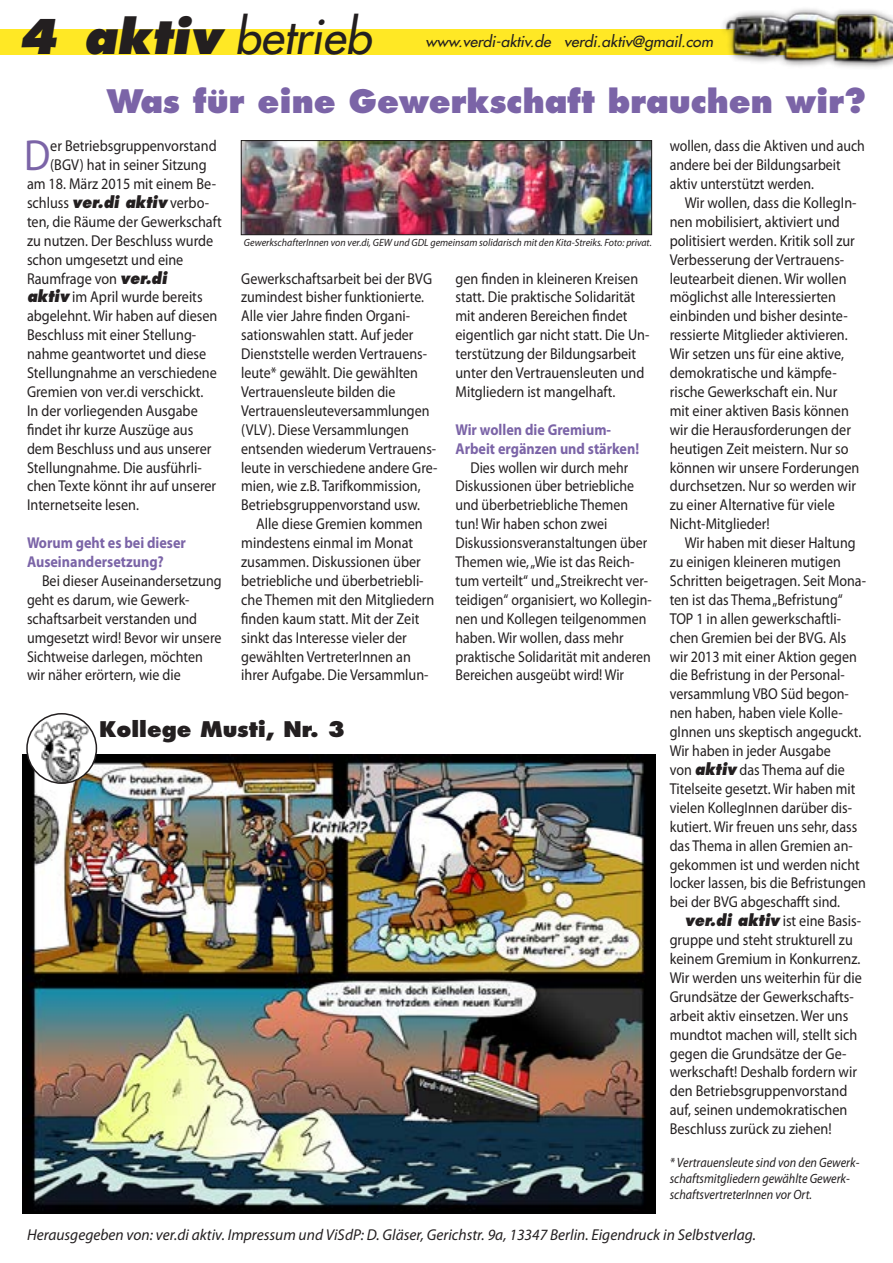
<style>
.page{position:relative;width:893px;height:1263px;background:#fff}
.page>*{position:absolute;margin:0;border:0;box-sizing:border-box;transform-origin:0 0}
.t1{font:italic 46.5px "Futura";color:#231f20}
.t2{font:italic 800 46.5px "Futura";color:#231f20}
.t3{font:43.8px "Myriad Pro";color:#7b64a7;scale:.9 1}
.t4{font:800 31.5px "Futura";color:#7b64a7}
.t5{font:800 21px "Futura";color:#231f20}
.t6{font:15.75px/18.9px "Myriad Pro";color:#231f20;scale:.9 1}
.t7{font:15.75px/18.9px "Myriad Pro";color:#231f20;scale:.89 1}
.t8{font:15.75px/18.9px "Myriad Pro";color:#231f20;scale:.88 1}
.t9{font:italic 15.75px "Myriad Pro";color:#231f20}
.t10{font:700 15.75px/18.9px "Myriad Pro";color:#7b64a7;scale:.9 1}
.t11{font:italic 15px "Futura";color:#231f20;scale:1.04 1}
.t12{font:italic 13.5px/16.2px "Myriad Pro";color:#231f20;scale:.9 1}
.t13{font:italic 10.5px "Myriad Pro";color:#231f20;scale:.95 1}
.s1{font-weight:800}
.s2{font-family:"Futura";font-weight:800;font-style:italic}
</style>
<div class="page">
<img style="left:23px;top:754px;width:632px;height:459px">
<div style="left:0;top:29px;width:893px;height:25px;background:#ffe825"></div>
<div style="left:719px;top:5px;width:174px;height:65px;background:#231f20;opacity:.75"></div>
<img style="left:725px;top:12px;width:168px;height:50px">
<img style="left:27px;top:715px;width:69px;height:68px">
<div style="left:26px;top:713px;width:71px;height:71px;border:2px solid #231f20;border-radius:50%"></div>
<img style="left:243px;top:142px;width:407px;height:91px">
<div style="left:241px;top:140px;width:411px;height:95px;border:1px solid #231f20"></div>
<h1 class="t2" style="left:18px;top:7px;width:40px">4</h1>
<h1 class="t1" style="left:83px;top:7px;width:290px"><span class="s1">aktiv</span> betrieb</h1>
<p class="t11" style="left:426px;top:32px;width:278px">www.verdi-aktiv.de verdi.aktiv@gmail.com</p>
<h3 class="t4" style="left:106px;top:82px;width:761px">Was für eine Gewerkschaft brauchen wir?</h3>
<h2 class="t3" style="left:24px;top:132px;width:31px">D</h2>
<p class="t6" style="left:50px;top:137px;width:186px">er Betriebsgruppenvorstand</p>
<p class="t6" style="left:50px;top:156px;width:175px">(BGV) hat in seiner Sitzung</p>
<p class="t6" style="left:27px;top:175px;width:212px">am 18. März 2015 mit einem Be-</p>
<p class="t6" style="left:27px;top:193px;width:204px">schluss <span class="s2">ver.di aktiv</span> verbo-</p>
<p class="t6" style="left:27px;top:212px;width:218px">ten, die Räume der Gewerkschaft</p>
<p class="t6" style="left:27px;top:231px;width:208px">zu nutzen. Der Beschluss wurde</p>
<p class="t6" style="left:27px;top:250px;width:175px">schon umgesetzt und eine</p>
<p class="t6" style="left:27px;top:269px;width:157px">Raumfrage von <span class="s2">ver.di</span></p>
<p class="t6" style="left:27px;top:288px;width:197px"><span class="s2">aktiv</span> im April wurde bereits</p>
<p class="t6" style="left:27px;top:307px;width:213px">abgelehnt. Wir haben auf diesen</p>
<p class="t6" style="left:27px;top:326px;width:190px">Beschluss mit einer Stellung-</p>
<p class="t6" style="left:27px;top:345px;width:201px">nahme geantwortet und diese</p>
<p class="t6" style="left:27px;top:364px;width:212px">Stellungnahme an verschiedene</p>
<p class="t6" style="left:27px;top:382px;width:197px">Gremien von ver.di verschickt.</p>
<p class="t6" style="left:27px;top:401px;width:191px">In der vorliegenden Ausgabe</p>
<p class="t6" style="left:27px;top:420px;width:186px">findet ihr kurze Auszüge aus</p>
<p class="t6" style="left:27px;top:439px;width:207px">dem Beschluss und aus unserer</p>
<p class="t6" style="left:27px;top:458px;width:196px">Stellungnahme. Die ausführli-</p>
<p class="t6" style="left:27px;top:477px;width:212px">chen Texte könnt ihr auf unserer</p>
<p class="t6" style="left:27px;top:496px;width:126px">Internetseite lesen.</p>
<p class="t10" style="left:27px;top:534px;width:178px">Worum geht es bei dieser<br>Auseinandersetzung?</p>
<p class="t7" style="left:27px;top:571px;width:220px;text-indent:15px">Bei dieser Auseinandersetzung geht es darum, wie Gewerk&shy;schaftsarbeit verstanden und umgesetzt wird! Bevor wir unsere<br>Sichtweise darlegen, möchten wir näher erörtern, wie die</p>
<p class="t13" style="left:244px;top:237px;width:431px">GewerkschafterInnen von ver.di, GEW und GDL gemeinsam solidarisch mit den Kita-Streiks. Foto: privat.</p>
<p class="t7" style="left:241px;top:269px;width:222px">Gewerkschaftsarbeit bei der BVG zumindest bisher funktionierte.<br>Alle vier Jahre finden Organi&shy;sationswahlen statt. Auf jeder<br>Dienststelle werden Vertrauens&shy;leute* gewählt. Die gewählten<br>Vertrauensleute bilden die<br>Vertrauensleuteversammlungen (VLV). Diese Versammlungen entsenden wiederum Vertrauens&shy;leute in verschiedene andere Gre&shy;mien, wie z.B. Tarifkommission,<br>Betriebsgruppenvorstand usw.</p>
<p class="t6" style="left:241px;top:515px;width:216px;text-indent:15px">Alle diese Gremien kommen mindestens einmal im Monat zusammen. Diskussionen über betriebliche und überbetriebli&shy;che Themen mit den Mitgliedern finden kaum statt. Mit der Zeit sinkt das Interesse vieler der gewählten VertreterInnen an ihrer Aufgabe. Die Versammlun-</p>
<p class="t6" style="left:455px;top:269px;width:217px">gen finden in kleineren Kreisen statt. Die praktische Solidarität mit anderen Bereichen findet eigentlich gar nicht statt. Die Un&shy;terstützung der Bildungsarbeit unter den Vertrauensleuten und<br>Mitgliedern ist mangelhaft.</p>
<p class="t10" style="left:455px;top:420px;width:206px">Wir wollen die Gremium-<br>Arbeit ergänzen und stärken!</p>
<p class="t8" style="left:455px;top:458px;width:224px;text-indent:15px">Dies wollen wir durch mehr<br>Diskussionen über betriebliche und überbetriebliche Themen tun! Wir haben schon zwei<br>Diskussionsveranstaltungen über<br>Themen wie, „Wie ist das Reich&shy;tum verteilt“ und „Streikrecht ver&shy;teidigen“ organisiert, wo Kollegin&shy;nen und Kollegen teilgenommen haben. Wir wollen, dass mehr praktische Solidarität mit anderen<br>Bereichen ausgeübt wird! Wir</p>
<h3 class="t5" style="left:99px;top:716px;width:248px">Kollege Musti, Nr. 3</h3>
<p class="t8" style="left:670px;top:137px;width:223px">wollen, dass die Aktiven und auch andere bei der Bildungsarbeit aktiv unterstützt werden.</p>
<p class="t6" style="left:670px;top:193px;width:212px;text-indent:15px">Wir wollen, dass die KollegIn&shy;nen mobilisiert, aktiviert und politisiert werden. Kritik soll zur<br>Verbesserung der Vertrauens&shy;leutearbeit dienen. Wir wollen möglichst alle Interessierten einbinden und bisher desinte&shy;ressierte Mitglieder aktivieren.<br>Wir setzen uns für eine aktive, demokratische und kämpfe&shy;rische Gewerkschaft ein. Nur mit einer aktiven Basis können wir die Herausforderungen der heutigen Zeit meistern. Nur so können wir unsere Forderungen durchsetzen. Nur so werden wir zu einer Alternative für viele<br>Nicht-Mitglieder!</p>
<p class="t7" style="left:670px;top:534px;width:222px;text-indent:15px">Wir haben mit dieser Haltung zu einigen kleineren mutigen<br>Schritten beigetragen. Seit Mona&shy;ten ist das Thema „Befristung“<br>TOP 1 in allen gewerkschaftli&shy;chen Gremien bei der BVG. Als wir 2013 mit einer Aktion gegen die Befristung in der Personal&shy;versammlung VBO Süd begon&shy;nen haben, haben viele Kolle&shy;gInnen uns skeptisch angeguckt.<br>Wir haben in jeder Ausgabe<br>von <span class="s2">aktiv</span> das Thema auf die<br>Titelseite gesetzt. Wir haben mit vielen KollegInnen darüber dis&shy;kutiert. Wir freuen uns sehr, dass das Thema in allen Gremien an&shy;gekommen ist und werden nicht locker lassen, bis die Befristungen bei der BVG abgeschafft sind.</p>
<p class="t6" style="left:670px;top:912px;width:215px;text-indent:15px"><span class="s2">ver.di aktiv</span> ist eine Basis&shy;gruppe und steht strukturell zu keinem Gremium in Konkurrenz.<br>Wir werden uns weiterhin für die<br>Grundsätze der Gewerkschafts&shy;arbeit aktiv einsetzen. Wer uns mundtot machen will, stellt sich gegen die Grundsätze der Ge&shy;werkschaft! Deshalb fordern wir den Betriebsgruppenvorstand auf, seinen undemokratischen<br>Beschluss zurück zu ziehen!</p>
<p class="t12" style="left:670px;top:1154px;width:212px">* Vertrauensleute sind von den Gewerk&shy;schaftsmitgliedern gewählte Gewerk&shy;schaftsvertreterInnen vor Ort.</p>
<p class="t9" style="left:27px;top:1226px;width:730px">Herausgegeben von: ver.di aktiv. Impressum und ViSdP: D. Gläser, Gerichstr. 9a, 13347 Berlin. Eigendruck in Selbstverlag.</p>
</div>
